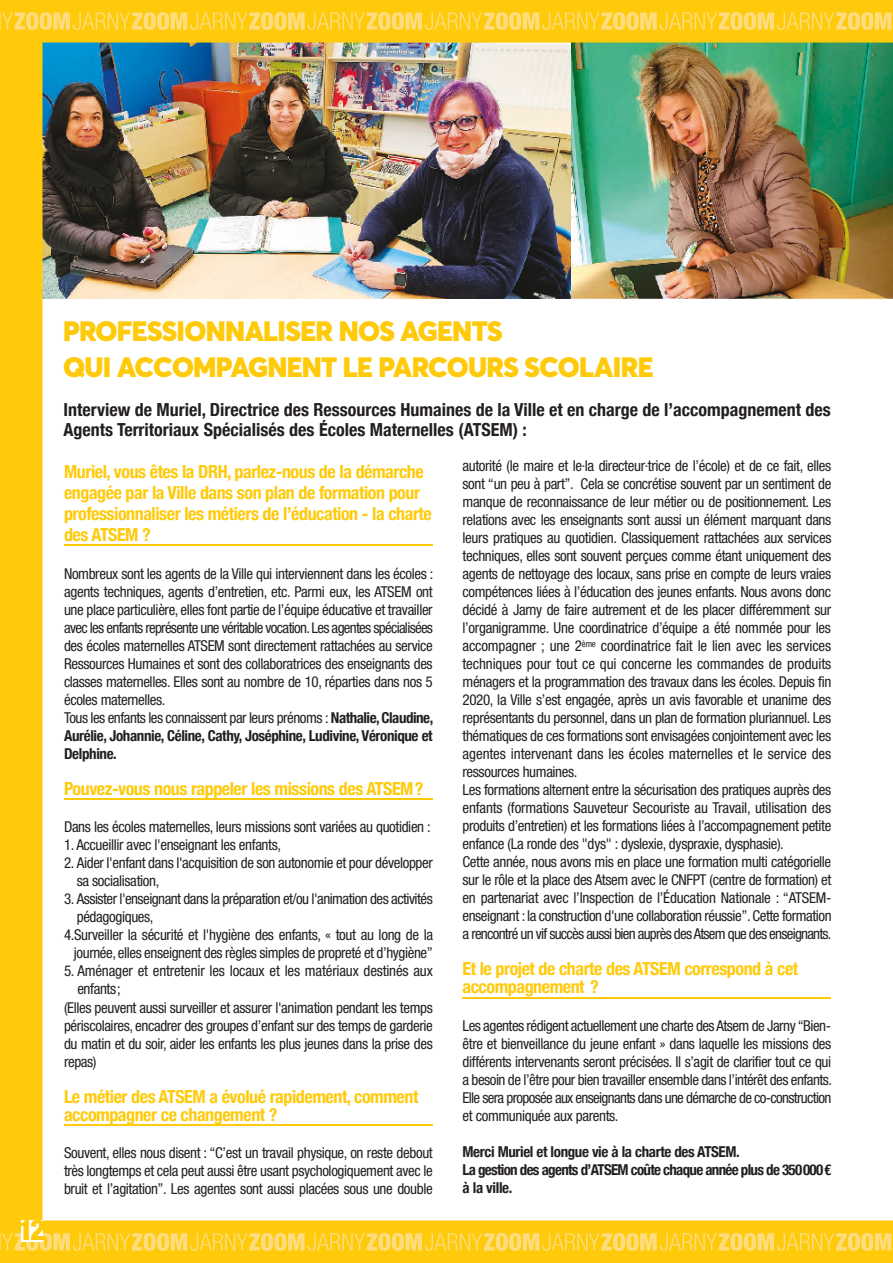
<style>
.page{position:relative;width:893px;height:1263px;background:#fff}
.page>*{position:absolute;margin:0;border:0;box-sizing:border-box;transform-origin:0 0}
.t1{font:900 condensed 28.5px "Helvetica Neue";color:#feca0a}
.t2{font:900 27px/36px "Averta";letter-spacing:-.03em;color:#feca0a}
.t3{font:700 condensed 18px/21px "Helvetica Neue";letter-spacing:-.025em;color:#feca0a}
.t4{font:700 condensed 18px/19.5px "Helvetica Neue";color:#231f20}
.t5{font:condensed 15px/18px "Helvetica Neue";letter-spacing:-.025em;color:#231f20}
.t6{font:700 condensed 15px/18px "Helvetica Neue";letter-spacing:-.045em;color:#231f20}
.s1{font-weight:700}
</style>
<div class="page">
<img style="left:0;top:0;width:893px;height:1263px">
<svg style="left:0;top:1233px;width:891px;height:18px;background:#fed23f"></svg>
<svg style="left:0;top:12px;width:891px;height:18px;background:#fed23f"></svg>
<div style="left:21px;top:1220px;width:22px;height:22px;background:#fff"></div>
<h1 class="t1" style="left:18px;top:1206px;width:28px">12</h1>
<h2 class="t2" style="left:63px;top:316px;width:592px">PROFESSIONNALISER NOS AGENTS<br>QUI ACCOMPAGNENT LE PARCOURS SCOLAIRE</h2>
<p class="t4" style="left:63px;top:399px;width:769px">Interview de Muriel, Directrice des Ressources Humaines de la Ville et en charge de l’accompagnement des<br>Agents Territoriaux Spécialisés des Écoles Maternelles (ATSEM) :</p>
<p class="t3" style="left:64px;top:459px;width:369px">Muriel, vous êtes la DRH, parlez-nous de la démarche engagée par la Ville dans son plan de formation pour professionnaliser les métiers de l’éducation - la charte des ATSEM ?</p>
<p class="t5" style="left:64px;top:564px;width:371px">Nombreux sont les agents de la Ville qui interviennent dans les écoles : agents techniques, agents d’entretien, etc. Parmi eux, les ATSEM ont une place particulière, elles font partie de l’équipe éducative et travailler avec les enfants représente une véritable vocation. Les agentes spécialisées des écoles maternelles ATSEM sont directement rattachées au service Ressources Humaines et sont des collaboratrices des enseignants des classes maternelles. Elles sont au nombre de 10, réparties dans nos 5 écoles maternelles.<br>Tous les enfants les connaissent par leurs prénoms : <span class="s1">Nathalie, Claudine, Aurélie, Johannie, Céline, Cathy, Joséphine, Ludivine, Véronique et Delphine.</span></p>
<p class="t3" style="left:64px;top:776px;width:361px">Pouvez-vous nous rappeler les missions des ATSEM?</p>
<p class="t5" style="left:64px;top:818px;width:368px">Dans les écoles maternelles, leurs missions sont variées au quotidien :</p>
<p class="t5" style="left:64px;top:836px;width:218px">1. Accueillir avec l'enseignant les enfants,</p>
<p class="t5" style="left:77px;top:854px;width:358px;text-indent:-13px">2. Aider l'enfant dans l'acquisition de son autonomie et pour développer sa socialisation,</p>
<p class="t5" style="left:64px;top:890px;width:370px">3. Assister l'enseignant dans la préparation et/ou l'animation des activités</p>
<p class="t5" style="left:77px;top:908px;width:78px">pédagogiques,</p>
<p class="t5" style="left:64px;top:926px;width:371px">4.Surveiller la sécurité et l'hygiène des enfants, « tout au long de la</p>
<p class="t5" style="left:74px;top:944px;width:360px">journée, elles enseignent des règles simples de propreté et d’hygiène”</p>
<p class="t5" style="left:64px;top:962px;width:370px">5. Aménager et entretenir les locaux et les matériaux destinés aux</p>
<p class="t5" style="left:77px;top:980px;width:45px">enfants;</p>
<p class="t5" style="left:64px;top:998px;width:370px">(Elles peuvent aussi surveiller et assurer l'animation pendant les temps</p>
<p class="t5" style="left:64px;top:1016px;width:370px">périscolaires, encadrer des groupes d’enfant sur des temps de garderie</p>
<p class="t5" style="left:64px;top:1034px;width:370px">du matin et du soir, aider les enfants les plus jeunes dans la prise des</p>
<p class="t5" style="left:64px;top:1052px;width:34px">repas)</p>
<p class="t3" style="left:64px;top:1086px;width:356px;line-height:18px">Le métier des ATSEM a évolué rapidement, comment accompagner ce changement ?</p>
<p class="t5" style="left:64px;top:1144px;width:370px;text-align:justify">Souvent, elles nous disent : “C’est un travail physique, on reste debout très longtemps et cela peut aussi être usant psychologiquement avec le bruit et l’agitation”. Les agentes sont aussi placées sous une double</p>
<p class="t5" style="left:463px;top:457px;width:371px">autorité (le maire et le·la directeur·trice de l’école) et de ce fait, elles sont “un peu à part”. Cela se concrétise souvent par un sentiment de manque de reconnaissance de leur métier ou de positionnement. Les relations avec les enseignants sont aussi un élément marquant dans leurs pratiques au quotidien. Classiquement rattachées aux services techniques, elles sont souvent perçues comme étant uniquement des agents de nettoyage des locaux, sans prise en compte de leurs vraies compétences liées à l’éducation des jeunes enfants. Nous avons donc décidé à Jarny de faire autrement et de les placer différemment sur l’organigramme. Une coordinatrice d’équipe a été nommée pour les accompagner ; une 2<sup>ème</sup> coordinatrice fait le lien avec les services techniques pour tout ce qui concerne les commandes de produits ménagers et la programmation des travaux dans les écoles. Depuis fin 2020, la Ville s’est engagée, après un avis favorable et unanime des représentants du personnel, dans un plan de formation pluriannuel. Les thématiques de ces formations sont envisagées conjointement avec les agentes intervenant dans les écoles maternelles et le service des ressources humaines.<br>Les formations alternent entre la sécurisation des pratiques auprès des enfants (formations Sauveteur Secouriste au Travail, utilisation des produits d’entretien) et les formations liées à l’accompagnement petite enfance (La ronde des "dys" : dyslexie, dyspraxie, dysphasie).<br>Cette année, nous avons mis en place une formation multi catégorielle sur le rôle et la place des Atsem avec le CNFPT (centre de formation) et en partenariat avec l’Inspection de l’Éducation Nationale : “ATSEM&shy;enseignant : la construction d'une collaboration réussie”. Cette formation a rencontré un vif succès aussi bien auprès des Atsem que des enseignants.</p>
<p class="t3" style="left:463px;top:958px;width:337px;line-height:18px">Et le projet de charte des ATSEM correspond à cet accompagnement ?</p>
<p class="t5" style="left:463px;top:1016px;width:371px;text-align:justify">Les agentes rédigent actuellement une charte des Atsem de Jarny “Bien&shy;être et bienveillance du jeune enfant » dans laquelle les missions des différents intervenants seront précisées. Il s’agit de clarifier tout ce qui a besoin de l’être pour bien travailler ensemble dans l’intérêt des enfants.<br>Elle sera proposée aux enseignants dans une démarche de co-construction et communiquée aux parents.</p>
<p class="t6" style="left:463px;top:1141px;width:370px">Merci Muriel et longue vie à la charte des ATSEM.<br>La gestion des agents d’ATSEM coûte chaque année plus de 350000€ à la ville.</p>
</div>
